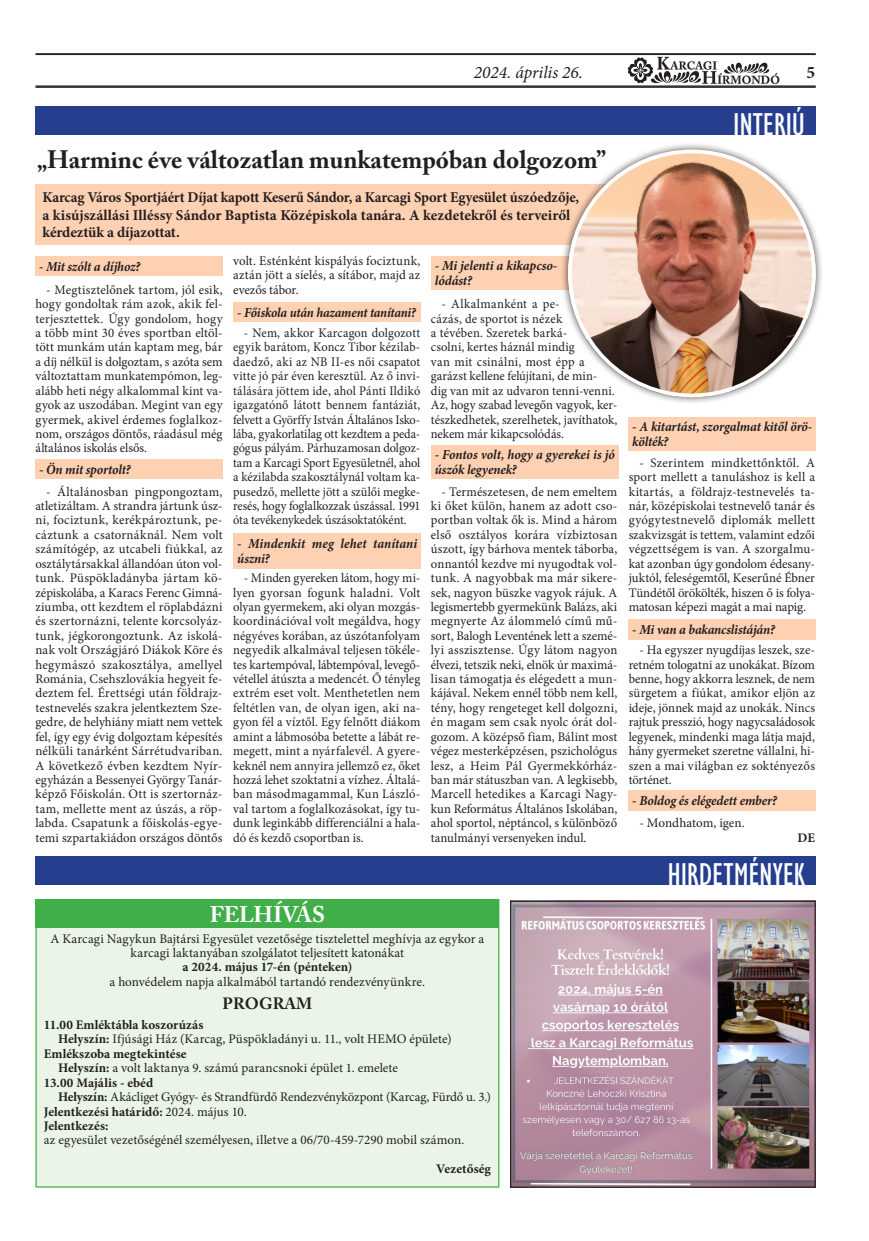
<style>
.page{position:relative;width:869px;height:1241px;background:#fff}
.page>*{position:absolute;margin:0;border:0;box-sizing:border-box;transform-origin:0 0}
.Alap_Szöveg_09p{font:condensed 32.5px "Gill Sans";letter-spacing:-.005em;color:#fff}
.Cím_16p{font:700 25px "Adobe Caslon Pro";color:#231f20}
.Cím_16p-2{font:700 22.5px "Adobe Caslon Pro";color:#fff}
.t1{font:italic 17.5px "Minion Pro";color:#231f20}
.t2{font:700 17.5px "Minion Pro";color:#231f20}
.Cím_16p-3{font:700 16.25px "Adobe Caslon Pro";color:#231f20}
.alapszöveg_chap_rács{font:700 15px/17.5px "Minion Pro";color:#231f20}
.alapszöveg_chap_rács-2{font:italic 700 13.75px/15px "Minion Pro";letter-spacing:-.01em;color:#231f20;scale:.95 1}
.alapszöveg_chap_rács-3{font:italic 700 13.75px "Minion Pro";letter-spacing:-.01em;color:#231f20;scale:.93 1}
.alapszöveg_chap_rács-4{font:italic 700 13.75px/15px "Minion Pro";letter-spacing:-.01em;color:#231f20;scale:.96 1}
.t3{font:13.12px/14.4px "Minion Pro";color:#231f20;text-align:justify}
.t4{font:13.12px/14.4px "Minion Pro";color:#231f20;text-align:justify;scale:.96 1}
.t5{font:13.12px/14.4px "Minion Pro";color:#231f20;text-align:justify;scale:.94 1}
.t6{font:700 13.12px "Minion Pro";letter-spacing:.005em;color:#231f20}
.s1{font-weight:700}
.s2{font-weight:400}
</style>
<div class="page">
<hr style="left:35px;top:53px;width:780px;height:2px;background:#231f20">
<hr style="left:35px;top:85px;width:780px;height:3px;background:#333">
<svg style="left:627px;top:57px;width:152px;height:27px"></svg>
<div style="left:35px;top:106px;width:780px;height:29px;background:#253f8e"></div>
<div style="left:35px;top:855px;width:780px;height:29px;background:#253f8e"></div>
<div style="left:35px;top:184px;width:661px;height:60px;background:#ffd1b3"></div>
<div style="left:35px;top:256px;width:187px;height:19px;background:#ffd1b3"></div>
<div style="left:35px;top:459px;width:187px;height:20px;background:#ffd1b3"></div>
<div style="left:234px;top:302px;width:186px;height:20px;background:#ffd1b3"></div>
<div style="left:431px;top:256px;width:187px;height:33px;background:#ffd1b3"></div>
<div style="left:431px;top:445px;width:187px;height:33px;background:#ffd1b3"></div>
<div style="left:628px;top:417px;width:187px;height:33px;background:#ffd1b3"></div>
<div style="left:628px;top:619px;width:187px;height:20px;background:#ffd1b3"></div>
<div style="left:628px;top:789px;width:187px;height:21px;background:#ffd1b3"></div>
<div style="left:234px;top:532px;width:186px;height:36px;background:#ffd1b3"></div>
<div style="left:560px;top:142px;width:263px;height:263px;background:#231f20;opacity:.75"></div>
<img style="left:567px;top:150px;width:248px;height:247px;border-radius:124px">
<div style="left:36px;top:899px;width:462px;height:287px;background:#eaf4e7"></div>
<div style="left:35px;top:899px;width:464px;height:28px;background:#40ae49"></div>
<img style="left:512px;top:902px;width:301px;height:283px">
<div style="left:510px;top:900px;width:305px;height:287px;border:1px solid #231f20"></div>
<h3 class="t1" style="left:473px;top:60px;width:111px">2024. április 26.</h3>
<h3 class="t2" style="left:806px;top:60px;width:10px">5</h3>
<p class="Alap_Szöveg_09p" style="left:732px;top:105px;width:73px">INTERJÚ</p>
<p class="Cím_16p" style="left:37px;top:145px;width:570px">„Harminc éve változatlan munkatempóban dolgozom”</p>
<p class="alapszöveg_chap_rács" style="left:43px;top:188px;width:538px">Karcag Város Sportjáért Díjat kapott Keserű Sándor, a Karcagi Sport Egyesület úszóedzője, a kisújszállási Illéssy Sándor Baptista Középiskola tanára. A kezdetekről és terveiről kérdeztük a díjazottat.</p>
<p class="alapszöveg_chap_rács-2" style="left:39px;top:258px;width:108px">- Mit szólt a díjhoz?</p>
<p class="t3" style="left:233px;top:253px;width:188px">volt. Esténként kispályás fociztunk, aztán jött a síelés, a sítábor, majd az evezős tábor.</p>
<p class="t5" style="left:233px;top:325px;width:200px;text-indent:11px">- Nem, akkor Karcagon dolgozott egyik barátom, Koncz Tibor kézilab&shy;daedző, aki az NB II-es női csapatot vitte jó pár éven keresztül. Az ő invi&shy;tálására jöttem ide, ahol Pánti Ildikó igazgatónő látott bennem fantáziát, felvett a Györffy István Általános Isko&shy;lába, gyakorlatilag ott kezdtem a peda&shy;gógus pályám. Párhuzamosan dolgoz&shy;tam a Karcagi Sport Egyesületnél, ahol a kézilabda szakosztálynál voltam ka&shy;pusedző, mellette jött a szülői megke&shy;resés, hogy foglalkozzak úszással. 1991 óta tevékenykedek úszásoktatóként.</p>
<p class="alapszöveg_chap_rács-4" style="left:434px;top:258px;width:129px">- Mi jelenti a kikapcso&shy;lódást?</p>
<p class="t3" style="left:35px;top:282px;width:188px;text-indent:11px">- Megtisztelőnek tartom, jól esik, hogy gondoltak rám azok, akik fel&shy;terjesztettek. Úgy gondolom, hogy a több mint 30 éves sportban eltöl&shy;tött munkám után kaptam meg, bár a díj nélkül is dolgoztam, s azóta sem változtattam munkatempómon, leg&shy;alább heti négy alkalommal kint va&shy;gyok az uszodában. Megint van egy gyermek, akivel érdemes foglalkoz&shy;nom, országos döntős, ráadásul még általános iskolás elsős.</p>
<p class="t3" style="left:35px;top:484px;width:188px;text-indent:11px">- Általánosban pingpongoztam, atletizáltam. A strandra jártunk úsz&shy;ni, fociztunk, kerékpároztunk, pe&shy;cáztunk a csatornáknál. Nem volt számítógép, az utcabeli fiúkkal, az osztálytársakkal állandóan úton vol&shy;tunk. Püspökladányba jártam kö&shy;zépiskolába, a Karacs Ferenc Gimná&shy;ziumba, ott kezdtem el röplabdázni és szertornázni, telente korcsolyáz&shy;tunk, jégkorongoztunk. Az iskolá&shy;nak volt Országjáró Diákok Köre és hegymászó szakosztálya, amellyel Románia, Csehszlovákia hegyeit fe&shy;deztem fel. Érettségi után földrajz&shy;testnevelés szakra jelentkeztem Sze&shy;gedre, de helyhiány miatt nem vettek fel, így egy évig dolgoztam képesítés nélküli tanárként Sárrétudvariban.<br>A következő évben kezdtem Nyír&shy;egyházán a Bessenyei György Tanár&shy;képző Főiskolán. Ott is szertornáz&shy;tam, mellette ment az úszás, a röp&shy;labda. Csapatunk a főiskolás-egye&shy;temi szpartakiádon országos döntős</p>
<p class="t4" style="left:431px;top:297px;width:195px;text-align:left;text-indent:11px">- Alkalmanként a pe-<br>cázás, de sportot is nézek<br>a tévében. Szeretek barká-<br>csolni, kertes háznál mindig<br>van mit csinálni, most épp a garázst kellene felújítani, de min-<br>dig van mit az udvaron tenni-venni.<br>Az, hogy szabad levegőn vagyok, ker&shy;tészkedhetek, szerelhetek, javíthatok, nekem már kikapcsolódás.</p>
<p class="alapszöveg_chap_rács-3" style="left:237px;top:303px;width:193px">- Főiskola után hazament tanítani?</p>
<p class="alapszöveg_chap_rács-2" style="left:434px;top:447px;width:191px">- Fontos volt, hogy a gyerekei is jó úszók legyenek?</p>
<p class="alapszöveg_chap_rács-2" style="left:39px;top:462px;width:98px">- Ön mit sportolt?</p>
<p class="t3" style="left:431px;top:484px;width:188px;text-indent:11px">- Természetesen, de nem emeltem ki őket külön, hanem az adott cso&shy;portban voltak ők is. Mind a három első osztályos korára vízbiztosan úszott, így bárhova mentek táborba, onnantól kezdve mi nyugodtak vol&shy;tunk. A nagyobbak ma már sikere&shy;sek, nagyon büszke vagyok rájuk. A legismertebb gyermekünk Balázs, aki megnyerte Az álommeló című mű&shy;sort, Balogh Leventének lett a szemé&shy;lyi asszisztense. Úgy látom nagyon élvezi, tetszik neki, elnök úr maximá&shy;lisan támogatja és elégedett a mun&shy;kájával. Nekem ennél több nem kell, tény, hogy rengeteget kell dolgozni, én magam sem csak nyolc órát dol&shy;gozom. A középső fiam, Bálint most végez mesterképzésen, pszichológus lesz, a Heim Pál Gyermekkórház&shy;ban már státuszban van. A legkisebb, Marcell hetedikes a Karcagi Nagy&shy;kun Református Általános Iskolában, ahol sportol, néptáncol, s különböző tanulmányi versenyeken indul.</p>
<p class="alapszöveg_chap_rács-2" style="left:237px;top:536px;width:191px">- Mindenkit meg lehet tanítani úszni?</p>
<p class="t4" style="left:233px;top:570px;width:196px;text-indent:11px">- Minden gyereken látom, hogy mi&shy;lyen gyorsan fogunk haladni. Volt olyan gyermekem, aki olyan mozgás&shy;koordinációval volt megáldva, hogy négyéves korában, az úszótanfolyam negyedik alkalmával teljesen tökéle&shy;tes kartempóval, lábtempóval, levegő&shy;vétellel átúszta a medencét. Ő tényleg extrém eset volt. Menthetetlen nem feltétlen van, de olyan igen, aki na&shy;gyon fél a víztől. Egy felnőtt diákom amint a lábmosóba betette a lábát re&shy;megett, mint a nyárfalevél. A gyere&shy;keknél nem annyira jellemző ez, őket hozzá lehet szoktatni a vízhez. Általá&shy;ban másodmagammal, Kun László&shy;val tartom a foglalkozásokat, így tu&shy;dunk leginkább differenciálni a hala&shy;dó és kezdő csoportban is.</p>
<p class="Cím_16p-2" style="left:209px;top:900px;width:117px">FELHÍVÁS</p>
<p class="t3" style="left:50px;top:931px;width:435px;text-align:center">A Karcagi Nagykun Bajtársi Egyesület vezetősége tisztelettel meghívja az egykor a karcagi laktanyában szolgálatot teljesített katonákat</p>
<p class="t6" style="left:182px;top:957px;width:171px">a 2024. május 17-én (pénteken)</p>
<p class="t3" style="left:109px;top:974px;width:317px">a honvédelem napja alkalmából tartandó rendezvényünkre.</p>
<p class="Cím_16p-3" style="left:222px;top:994px;width:91px">PROGRAM</p>
<p class="t6" style="left:44px;top:1015px;width:161px">11.00 Emléktábla koszorúzás</p>
<p class="t3" style="left:58px;top:1031px;width:395px"><span class="s1">Helyszín:</span> Ifjúsági Ház (Karcag, Püspökladányi u. 11., volt HEMO épülete)</p>
<p class="t6" style="left:44px;top:1044px;width:144px">Emlékszoba megtekintése</p>
<p class="t3" style="left:58px;top:1060px;width:341px"><span class="s1">Helyszín:</span> a volt laktanya 9. számú parancsnoki épület 1. emelete</p>
<p class="t6" style="left:44px;top:1073px;width:111px">13.00 Majális - ebéd</p>
<p class="t3" style="left:58px;top:1089px;width:434px"><span class="s1">Helyszín:</span> Akácliget Gyógy- és Strandfürdő Rendezvényközpont (Karcag, Fürdő u. 3.)</p>
<p class="t6" style="left:44px;top:1101px;width:204px">Jelentkezési határidő: <span class="s2">2024. május 10.</span></p>
<p class="t6" style="left:44px;top:1116px;width:66px">Jelentkezés:</p>
<p class="t3" style="left:44px;top:1132px;width:422px">az egyesület vezetőségénél személyesen, illetve a 06/70-459-7290 mobil számon.</p>
<p class="t6" style="left:436px;top:1159px;width:56px">Vezetőség</p>
<p class="alapszöveg_chap_rács-2" style="left:632px;top:419px;width:191px">- A kitartást, szorgalmat kitől örö&shy;költék?</p>
<p class="t3" style="left:628px;top:455px;width:188px;text-indent:11px">- Szerintem mindkettőnktől. A sport mellett a tanuláshoz is kell a kitartás, a földrajz-testnevelés ta&shy;nár, középiskolai testnevelő tanár és gyógytestnevelő diplomák mellett szakvizsgát is tettem, valamint edzői végzettségem is van. A szorgalmu&shy;kat azonban úgy gondolom édesany&shy;juktól, feleségemtől, Keserűné Ébner Tündétől örökölték, hiszen ő is folya&shy;matosan képezi magát a mai napig.</p>
<p class="t3" style="left:628px;top:642px;width:188px;text-indent:11px">- Ha egyszer nyugdíjas leszek, sze&shy;retném tologatni az unokákat. Bízom benne, hogy akkorra lesznek, de nem sürgetem a fiúkat, amikor eljön az ideje, jönnek majd az unokák. Nincs rajtuk presszió, hogy nagycsaládosok legyenek, mindenki maga látja majd, hány gyermeket szeretne vállalni, hi&shy;szen a mai világban ez soktényezős történet.</p>
<p class="t3" style="left:639px;top:815px;width:107px">- Mondhatom, igen.</p>
<p class="t6" style="left:797px;top:828px;width:19px">DE</p>
<p class="alapszöveg_chap_rács-2" style="left:632px;top:622px;width:152px">- Mi van a bakancslistáján?</p>
<p class="alapszöveg_chap_rács-2" style="left:632px;top:793px;width:154px">- Boldog és elégedett ember?</p>
<p class="Alap_Szöveg_09p" style="left:667px;top:854px;width:139px">HIRDETMÉNYEK</p>
</div>
